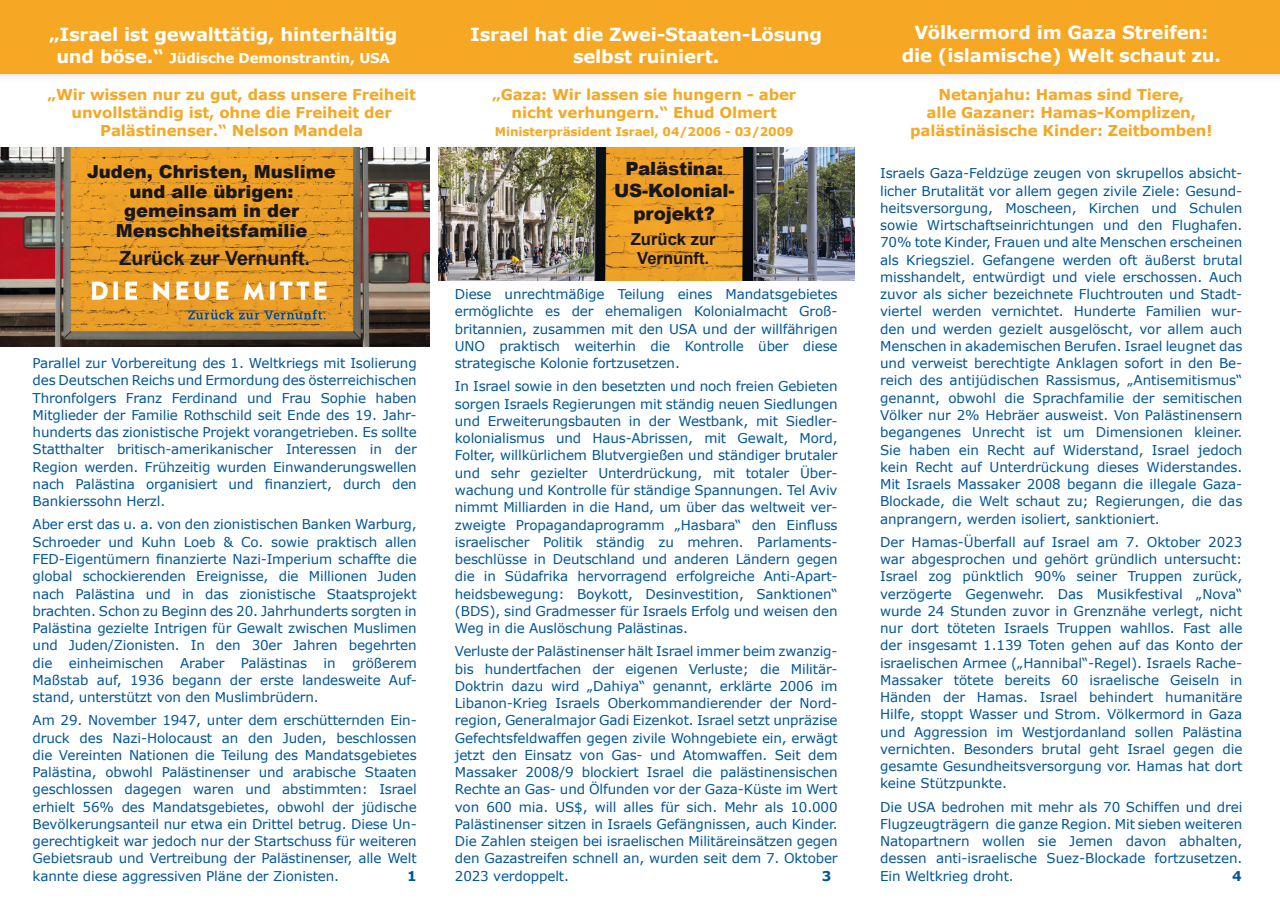
<style>
.page{position:relative;width:1280px;height:910px;background:#fff}
.page>*{position:absolute;margin:0;border:0;box-sizing:border-box;transform-origin:0 0}
.t1{font:700 19.65px "Arial";color:#1a171c}
.t2{font:900 18.3px/22.5px "Arial";letter-spacing:-.01em;color:#1a171c;text-align:center}
.t3{font:700 18px/22.5px "Verdana";letter-spacing:-.01em;color:#fff;text-align:center}
.t4{font:900 18px/19.5px "Arial";color:#1a171c;text-align:center}
.t5{font:700 16.65px/19.5px "Arial";color:#1a171c;text-align:center}
.t6{font:700 15px/18px "Verdana";letter-spacing:-.01em;color:#f6a825;text-align:center}
.t7{font:13.5px/17.2px "Verdana";letter-spacing:-.01em;color:#059;text-align:justify}
.t8{font:700 13.5px "Verdana";letter-spacing:-.01em;color:#fff}
.t9{font:700 13.5px "Verdana";color:#059}
.t10{font:700 12px "Verdana";letter-spacing:-.01em;color:#f6a825}
.s1{font-size:18px}
</style>
<div class="page">
<img style="left:0;top:73px;width:1280px;height:4px">
<div style="left:0;top:0;width:1280px;height:73px;background:#f6a825"></div>
<img style="left:0;top:148px;width:429px;height:199px">
<img style="left:438px;top:148px;width:417px;height:132px">
<h3 class="t3" style="left:49px;top:23px;width:350px">„Israel ist gewalttätig, hinterhältig</h3>
<p class="t8" style="left:56px;top:49px;width:335px"><span class="s1">und böse.“</span> Jüdische Demonstrantin, USA</p>
<p class="t6" style="left:47px;top:86px;width:370px">„Wir wissen nur zu gut, dass unsere Freiheit unvollständig ist, ohne die Freiheit der<br>Palästinenser.“ Nelson Mandela</p>
<h3 class="t4" style="left:87px;top:161px;width:250px">Juden, Christen, Muslime und alle übrigen: gemeinsam in der<br>Menschheitsfamilie</h3>
<h1 class="t1" style="left:119px;top:245px;width:192px">Zurück zur Vernunft.</h1>
<p class="t7" style="left:33px;top:355px;width:386px">Parallel zur Vorbereitung des 1. Weltkriegs mit Isolierung des Deutschen Reichs und Ermordung des österreichischen Thronfolgers Franz Ferdinand und Frau Sophie haben Mitglieder der Familie Rothschild seit Ende des 19. Jahr&shy;hunderts das zionistische Projekt vorangetrieben. Es sollte Statthalter britisch-amerikanischer Interessen in der Region werden. Frühzeitig wurden Einwanderungswellen nach Palästina organisiert und finanziert, durch den Bankierssohn Herzl.</p>
<p class="t7" style="left:33px;top:516px;width:386px">Aber erst das u. a. von den zionistischen Banken Warburg, Schroeder und Kuhn Loeb &amp; Co. sowie praktisch allen FED-Eigentümern finanzierte Nazi-Imperium schaffte die global schockierenden Ereignisse, die Millionen Juden nach Palästina und in das zionistische Staatsprojekt brachten. Schon zu Beginn des 20. Jahrhunderts sorgten in Palästina gezielte Intrigen für Gewalt zwischen Muslimen und Juden/Zionisten. In den 30er Jahren begehrten die einheimischen Araber Palästinas in größerem Maßstab auf, 1936 begann der erste landesweite Auf&shy;stand, unterstützt von den Muslimbrüdern.</p>
<p class="t7" style="left:33px;top:712px;width:386px">Am 29. November 1947, unter dem erschütternden Ein&shy;druck des Nazi-Holocaust an den Juden, beschlossen die Vereinten Nationen die Teilung des Mandatsgebietes Palästina, obwohl Palästinenser und arabische Staaten geschlossen dagegen waren und abstimmten: Israel erhielt 56% des Mandatsgebietes, obwohl der jüdische Bevölkerungsanteil nur etwa ein Drittel betrug. Diese Un&shy;gerechtigkeit war jedoch nur der Startschuss für weiteren Gebietsraub und Vertreibung der Palästinenser, alle Welt kannte diese aggressiven Pläne der Zionisten.</p>
<p class="t9" style="left:407px;top:867px;width:11px">1</p>
<h3 class="t3" style="left:470px;top:23px;width:354px">Israel hat die Zwei-Staaten-Lösung selbst ruiniert.</h3>
<h3 class="t3" style="left:902px;top:22px;width:321px">Völkermord im Gaza Streifen: die (islamische) Welt schaut zu.</h3>
<p class="t6" style="left:492px;top:86px;width:306px">„Gaza: Wir lassen sie hungern - aber nicht verhungern.“ Ehud Olmert</p>
<p class="t10" style="left:495px;top:124px;width:300px">Ministerpräsident Israel, 04/2006 - 03/2009</p>
<h2 class="t2" style="left:614px;top:156px;width:122px">Palästina:<br>US-Kolonial&shy;projekt?</h2>
<p class="t5" style="left:631px;top:230px;width:86px">Zurück zur<br>Vernunft.</p>
<p class="t7" style="left:455px;top:286px;width:384px">Diese unrechtmäßige Teilung eines Mandatsgebietes ermöglichte es der ehemaligen Kolonialmacht Groß&shy;britannien, zusammen mit den USA und der willfährigen UNO praktisch weiterhin die Kontrolle über diese strategische Kolonie fortzusetzen.</p>
<p class="t7" style="left:455px;top:378px;width:384px">In Israel sowie in den besetzten und noch freien Gebieten sorgen Israels Regierungen mit ständig neuen Siedlungen und Erweiterungsbauten in der Westbank, mit Siedler&shy;kolonialismus und Haus-Abrissen, mit Gewalt, Mord, Folter, willkürlichem Blutvergießen und ständiger brutaler und sehr gezielter Unterdrückung, mit totaler Über&shy;wachung und Kontrolle für ständige Spannungen. Tel Aviv nimmt Milliarden in die Hand, um über das weltweit ver&shy;zweigte Propagandaprogramm „Hasbara“ den Einfluss israelischer Politik ständig zu mehren. Parlaments&shy;beschlüsse in Deutschland und anderen Ländern gegen die in Südafrika hervorragend erfolgreiche Anti-Apart&shy;heidsbewegung: Boykott, Desinvestition, Sanktionen“ (BDS), sind Gradmesser für Israels Erfolg und weisen den Weg in die Auslöschung Palästinas.</p>
<p class="t7" style="left:455px;top:643px;width:384px">Verluste der Palästinenser hält Israel immer beim zwanzig&shy;bis hundertfachen der eigenen Verluste; die Militär-Doktrin dazu wird „Dahiya“ genannt, erklärte 2006 im Libanon-Krieg Israels Oberkommandierender der Nord&shy;region, Generalmajor Gadi Eizenkot. Israel setzt unpräzise Gefechtsfeldwaffen gegen zivile Wohngebiete ein, erwägt jetzt den Einsatz von Gas- und Atomwaffen. Seit dem Massaker 2008/9 blockiert Israel die palästinensischen Rechte an Gas- und Ölfunden vor der Gaza-Küste im Wert von 600 mia. US$, will alles für sich. Mehr als 10.000<br>Palästinenser sitzen in Israels Gefängnissen, auch Kinder.<br>Die Zahlen steigen bei israelischen Militäreinsätzen gegen den Gazastreifen schnell an, wurden seit dem 7. Oktober 2023 verdoppelt.</p>
<p class="t9" style="left:822px;top:867px;width:11px">3</p>
<p class="t6" style="left:910px;top:86px;width:304px">Netanjahu: Hamas sind Tiere,<br>alle Gazaner: Hamas-Komplizen, palästinäsische Kinder: Zeitbomben!</p>
<p class="t7" style="left:880px;top:165px;width:364px">Israels Gaza-Feldzüge zeugen von skrupellos absicht&shy;licher Brutalität vor allem gegen zivile Ziele: Gesund&shy;heitsversorgung, Moscheen, Kirchen und Schulen sowie Wirtschaftseinrichtungen und den Flughafen.<br>70% tote Kinder, Frauen und alte Menschen erscheinen als Kriegsziel. Gefangene werden oft äußerst brutal misshandelt, entwürdigt und viele erschossen. Auch zuvor als sicher bezeichnete Fluchtrouten und Stadt&shy;viertel werden vernichtet. Hunderte Familien wur&shy;den und werden gezielt ausgelöscht, vor allem auch Menschen in akademischen Berufen. Israel leugnet das und verweist berechtigte Anklagen sofort in den Be&shy;reich des antijüdischen Rassismus, „Antisemitismus“ genannt, obwohl die Sprachfamilie der semitischen Völker nur 2% Hebräer ausweist. Von Palästinensern begangenes Unrecht ist um Dimensionen kleiner.<br>Sie haben ein Recht auf Widerstand, Israel jedoch kein Recht auf Unterdrückung dieses Widerstandes.<br>Mit Israels Massaker 2008 begann die illegale Gaza-Blockade, die Welt schaut zu; Regierungen, die das anprangern, werden isoliert, sanktioniert.</p>
<p class="t7" style="left:880px;top:533px;width:364px">Der Hamas-Überfall auf Israel am 7. Oktober 2023 war abgesprochen und gehört gründlich untersucht:<br>Israel zog pünktlich 90% seiner Truppen zurück, verzögerte Gegenwehr. Das Musikfestival „Nova“ wurde 24 Stunden zuvor in Grenznähe verlegt, nicht nur dort töteten Israels Truppen wahllos. Fast alle der insgesamt 1.139 Toten gehen auf das Konto der israelischen Armee („Hannibal“-Regel). Israels Rache-Massaker tötete bereits 60 israelische Geiseln in Händen der Hamas. Israel behindert humanitäre Hilfe, stoppt Wasser und Strom. Völkermord in Gaza und Aggression im Westjordanland sollen Palästina vernichten. Besonders brutal geht Israel gegen die gesamte Gesundheitsversorgung vor. Hamas hat dort keine Stützpunkte.</p>
<p class="t7" style="left:880px;top:798px;width:364px">Die USA bedrohen mit mehr als 70 Schiffen und drei Flugzeugträgern die ganze Region. Mit sieben weiteren Natopartnern wollen sie Jemen davon abhalten, dessen anti-israelische Suez-Blockade fortzusetzen.<br>Ein Weltkrieg droht.</p>
<p class="t9" style="left:1232px;top:867px;width:11px">4</p>
</div>
